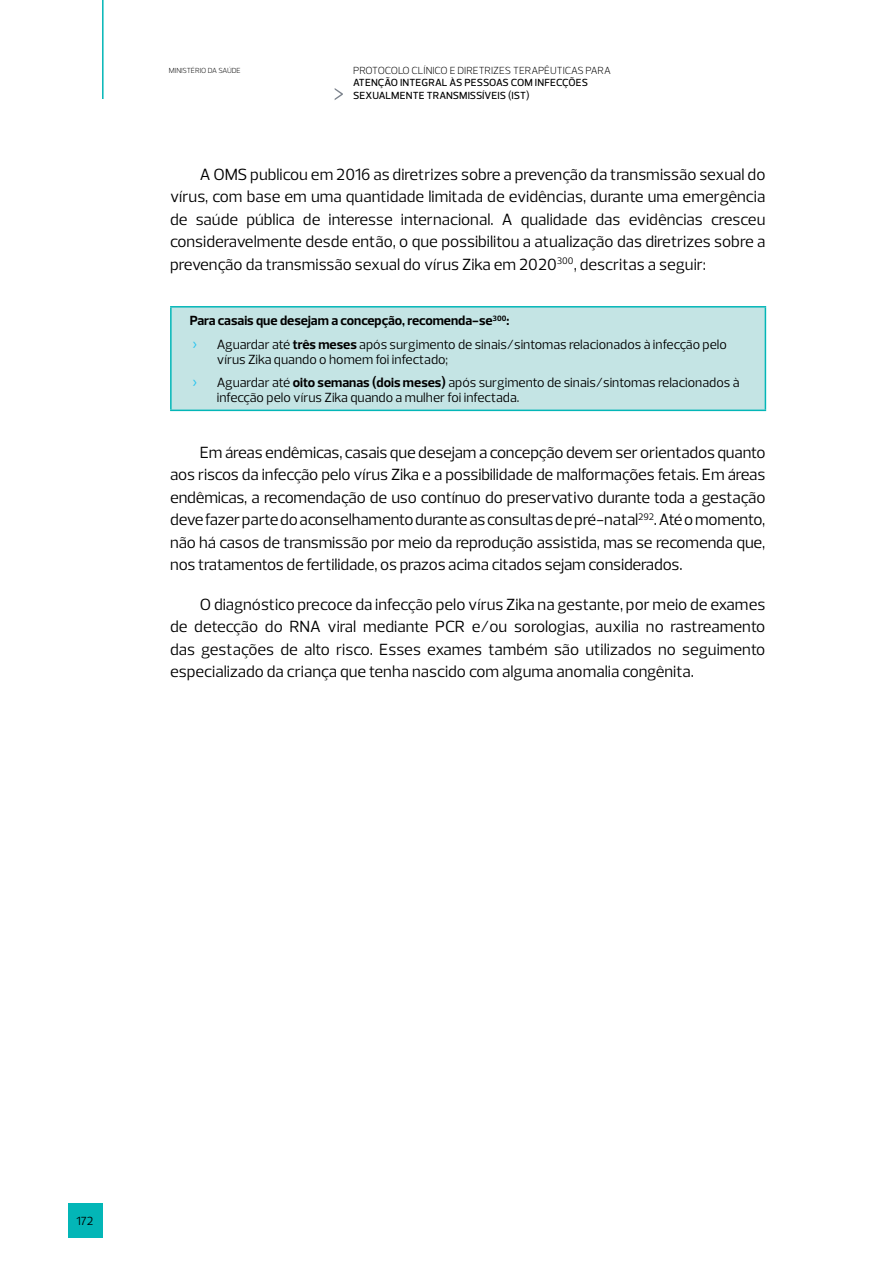
<style>
.page{position:relative;width:893px;height:1263px;background:#fff}
.page>*{position:absolute;margin:0;border:0;box-sizing:border-box;transform-origin:0 0}
.t1{font:16.5px/22.5px "Prelo";color:#000;text-align:justify}
.t2{font:13.5px/23.4px "Prelo";color:#000}
.t3{font:12px "Prelo";color:#000}
.t4{font:500 10.5px/12.6px "Prelo";color:#000}
.t5{font:300 10.5px "Prelo";color:#000}
.t6{font:300 7.5px "Prelo";letter-spacing:-.005em;color:#000}
.s1{font-weight:700}
.s2{font-family:"Myriad Pro";font-size:16.5px;color:#24c4f0}
</style>
<div class="page">
<div style="left:68px;top:1203px;width:34px;height:34px;background:#03b6b7"></div>
<svg style="left:335px;top:88px;width:8px;height:12px"></svg>
<hr style="left:102px;top:0;width:2px;height:99px;background:#03b6b7">
<div style="left:171px;top:307px;width:594px;height:103px;background:#c4e4e4"></div>
<hr style="left:170px;top:306px;width:596px;height:2px;background:#03b6b7">
<hr style="left:170px;top:308px;width:2px;height:102px;background:#03b6b7">
<hr style="left:765px;top:308px;width:1px;height:102px;background:#03b6b7">
<hr style="left:170px;top:410px;width:596px;height:1px;background:#03b6b7">
<p class="t6" style="left:169px;top:66px;width:73px">MINISTÉRIO DA SAÚDE</p>
<p class="t5" style="left:353px;top:64px;width:259px">PROTOCOLO CLÍNICO E DIRETRIZES TERAPÊUTICAS PARA</p>
<p class="t4" style="left:353px;top:76px;width:236px">ATENÇÃO INTEGRAL ÀS PESSOAS COM INFECÇÕES<br>SEXUALMENTE TRANSMISSÍVEIS (IST)</p>
<p class="t1" style="left:170px;top:163px;width:597px;text-indent:30px">A OMS publicou em 2016 as diretrizes sobre a prevenção da transmissão sexual do vírus, com base em uma quantidade limitada de evidências, durante uma emergência de saúde pública de interesse internacional. A qualidade das evidências cresceu consideravelmente desde então, o que possibilitou a atualização das diretrizes sobre a prevenção da transmissão sexual do vírus Zika em 2020<sup>300</sup>, descritas a seguir:</p>
<p class="t2" style="left:190px;top:309px;width:539px"><span class="s1">Para casais que desejam a concepção, recomenda-se</span><sup>300</sup><span class="s1">:<br></span><span class="s2">›</span> Aguardar até <span class="s1">três meses</span> após surgimento de sinais/sintomas relacionados à infecção pelo</p>
<p class="t2" style="left:193px;top:347px;width:548px;text-indent:24px">vírus Zika quando o homem foi infectado;<br><span class="s2">›</span> Aguardar até <span class="s1">oito semanas (dois meses)</span> após surgimento de sinais/sintomas relacionados à</p>
<p class="t2" style="left:217px;top:386px;width:304px">infecção pelo vírus Zika quando a mulher foi infectada.</p>
<p class="t1" style="left:170px;top:441px;width:597px;text-indent:30px">Em áreas endêmicas, casais que desejam a concepção devem ser orientados quanto aos riscos da infecção pelo vírus Zika e a possibilidade de malformações fetais. Em áreas endêmicas, a recomendação de uso contínuo do preservativo durante toda a gestação deve fazer parte do aconselhamento durante as consultas de pré-natal<sup>292</sup>. Até o momento, não há casos de transmissão por meio da reprodução assistida, mas se recomenda que, nos tratamentos de fertilidade, os prazos acima citados sejam considerados.</p>
<p class="t1" style="left:170px;top:593px;width:597px;text-indent:30px">O diagnóstico precoce da infecção pelo vírus Zika na gestante, por meio de exames de detecção do RNA viral mediante PCR e/ou sorologias, auxilia no rastreamento das gestações de alto risco. Esses exames também são utilizados no seguimento especializado da criança que tenha nascido com alguma anomalia congênita.</p>
<p class="t3" style="left:77px;top:1213px;width:18px">172</p>
</div>
